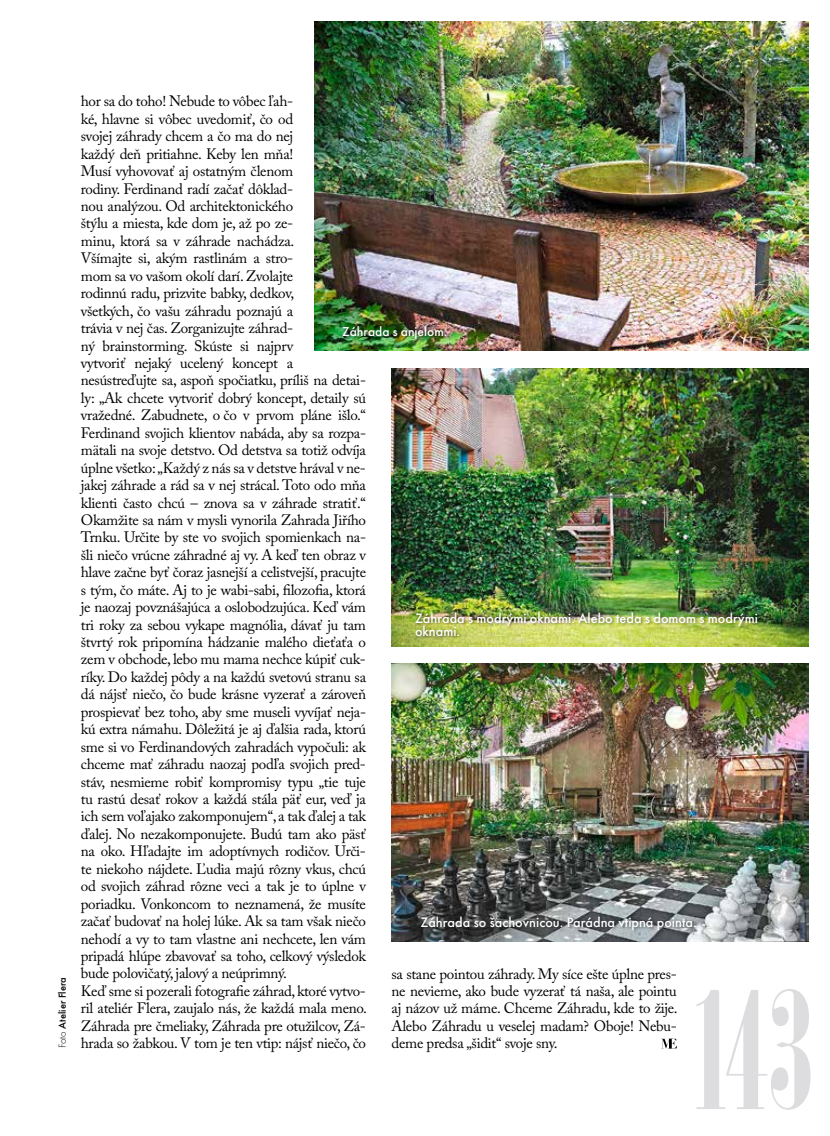
<style>
.page{position:relative;width:830px;height:1136px;background:#fff}
.page>*{position:absolute;margin:0;border:0;box-sizing:border-box;transform-origin:0 0}
.t1{font:162px "Onyx MT Std";color:#dddddf}
.t2{font:15px/17.4px "Adobe Caslon Pro";letter-spacing:-.02em;color:#000}
.t3{font:500 14.25px/13.5px "Futura";color:#fff}
.t4{font:500 13.5px "Futura";color:#fff}
.t5{font:500 10.5px "Futura";color:#000}
.s1{font-weight:300}
</style>
<div class="page">
<img style="left:391px;top:368px;width:417px;height:278px">
<img style="left:314px;top:21px;width:494px;height:329px">
<img style="left:391px;top:663px;width:417px;height:278px">
<svg style="left:661px;top:1038px;width:15px;height:10px"></svg>
<div style="left:341px;top:324px;width:109px;height:19px;background:#000;opacity:.6"></div>
<div style="left:414px;top:611px;width:346px;height:29px;background:#000;opacity:.6"></div>
<div style="left:419px;top:915px;width:280px;height:19px;background:#000;opacity:.6"></div>
<p class="t5" style="left:56px;top:1048px;width:73px;rotate:-90deg"><span class="s1">Foto</span> Atelier Flera</p>
<p class="t2" style="left:81px;top:92px;width:287px">hor sa do toho! Nebude to vôbec ľah-<br>ké, hlavne si vôbec uvedomiť, čo od<br>svojej záhrady chcem a čo ma do nej<br>každý deň pritiahne. Keby len mňa!<br>Musí vyhovovať aj ostatným členom<br>rodiny. Ferdinand radí začať dôklad-<br>nou analýzou. Od architektonického<br>štýlu a miesta, kde dom je, až po ze-<br>minu, ktorá sa v záhrade nachádza.<br>Všímajte si, akým rastlinám a stro-<br>mom sa vo vašom okolí darí. Zvolajte<br>rodinnú radu, prizvite babky, dedkov,<br>všetkých, čo vašu záhradu poznajú a<br>trávia v nej čas. Zorganizujte záhrad-<br>ný brainstorming. Skúste si najprv<br>vytvoriť nejaký ucelený koncept a nesústreďujte sa, aspoň spočiatku, príliš na detai&shy;ly: „Ak chcete vytvoriť dobrý koncept, detaily sú vražedné. Zabudnete, o čo v prvom pláne išlo.“ Ferdinand svojich klientov nabáda, aby sa rozpa&shy;mätali na svoje detstvo. Od detstva sa totiž odvíja úplne všetko: „Každý z nás sa v detstve hrával v ne&shy;jakej záhrade a rád sa v nej strácal. Toto odo mňa klienti často chcú – znova sa v záhrade stratiť.“ Okamžite sa nám v mysli vynorila Zahrada Jiřího Trnku. Určite by ste vo svojich spomienkach na&shy;šli niečo vrúcne záhradné aj vy. A keď ten obraz v hlave začne byť čoraz jasnejší a celistvejší, pracujte s tým, čo máte. Aj to je wabi-sabi, filozofia, ktorá je naozaj povznášajúca a oslobodzujúca. Keď vám tri roky za sebou vykape magnólia, dávať ju tam štvrtý rok pripomína hádzanie malého dieťaťa o zem v obchode, lebo mu mama nechce kúpiť cuk&shy;ríky. Do každej pôdy a na každú svetovú stranu sa dá nájsť niečo, čo bude krásne vyzerať a zároveň prospievať bez toho, aby sme museli vyvíjať neja&shy;kú extra námahu. Dôležitá je aj ďalšia rada, ktorú sme si vo Ferdinandových zahradách vypočuli: ak chceme mať záhradu naozaj podľa svojich pred&shy;stáv, nesmieme robiť kompromisy typu „tie tuje tu rastú desať rokov a každá stála päť eur, veď ja ich sem voľajako zakomponujem“, a tak ďalej a tak ďalej. No nezakomponujete. Budú tam ako päsť na oko. Hľadajte im adoptívnych rodičov. Urči&shy;te niekoho nájdete. Ľudia majú rôzny vkus, chcú od svojich záhrad rôzne veci a tak je to úplne v poriadku. Vonkoncom to neznamená, že musíte začať budovať na holej lúke. Ak sa tam však niečo nehodí a vy to tam vlastne ani nechcete, len vám pripadá hlúpe zbavovať sa toho, celkový výsledok bude polovičatý, jalový a neúprimný.<br>Keď sme si pozerali fotografie záhrad, ktoré vytvo&shy;ril ateliér Flera, zaujalo nás, že každá mala meno.<br>Záhrada pre čmeliaky, Záhrada pre otužilcov, Zá&shy;hrada so žabkou. V tom je ten vtip: nájsť niečo, čo</p>
<p class="t4" style="left:342px;top:323px;width:107px">Záhrada s anjelom.</p>
<p class="t3" style="left:415px;top:611px;width:344px">Záhrada s modrými oknami. Alebo teda s domom s modrými oknami.</p>
<p class="t3" style="left:420px;top:915px;width:277px">Záhrada so šachovnicou. Parádna vtipná pointa.</p>
<p class="t2" style="left:391px;top:964px;width:287px;text-align:justify">sa stane pointou záhrady. My síce ešte úplne pres&shy;ne nevieme, ako bude vyzerať tá naša, ale pointu aj názov už máme. Chceme Záhradu, kde to žije.<br>Alebo Záhradu u veselej madam? Oboje! Nebu&shy;deme predsa „šidit“ svoje sny.</p>
<h1 class="t1" style="left:691px;top:958px;width:121px">143</h1>
</div>
